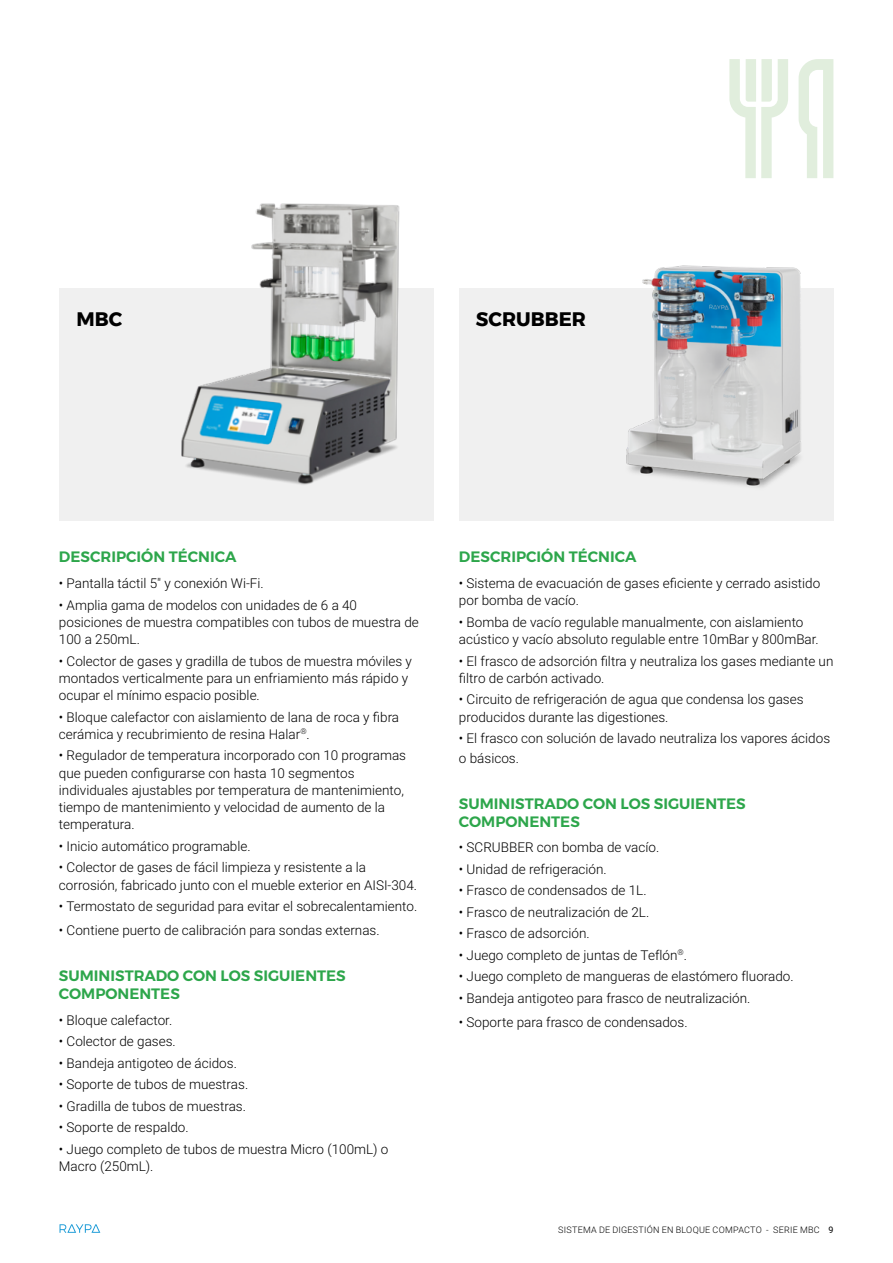
<style>
.page{position:relative;width:893px;height:1263px;background:#fff}
.page>*{position:absolute;margin:0;border:0;box-sizing:border-box;transform-origin:0 0}
.t1{font:700 19.5px "Montserrat";color:#000}
.t2{font:600 15px/18px "Montserrat";color:#2da64b}
.t3{font:300 13.5px/17.2px "Roboto";color:#000}
.t4{font:300 9px "Roboto";letter-spacing:.03em;color:#000}
.s1{font-weight:400}
</style>
<div class="page">
<svg style="left:60px;top:1224px;width:40px;height:9px"></svg>
<svg style="left:799px;top:59px;width:34px;height:119px"></svg>
<svg style="left:729px;top:59px;width:59px;height:119px"></svg>
<div style="left:59px;top:289px;width:375px;height:232px;background:#f0f0f0"></div>
<div style="left:459px;top:289px;width:375px;height:232px;background:#f0f0f0"></div>
<img style="left:603px;top:265px;width:217px;height:223px">
<img style="left:163px;top:203px;width:258px;height:282px">
<h1 class="t1" style="left:77px;top:304px;width:47px">MBC</h1>
<h1 class="t1" style="left:476px;top:304px;width:112px">SCRUBBER</h1>
<p class="t2" style="left:59px;top:548px;width:179px">DESCRIPCIÓN TÉCNICA</p>
<p class="t3" style="left:59px;top:574px;width:206px">• Pantalla táctil 5" y conexión Wi-Fi.</p>
<p class="t3" style="left:59px;top:596px;width:361px">• Amplia gama de modelos con unidades de 6 a 40 posiciones de muestra compatibles con tubos de muestra de<br>100 a 250mL.</p>
<p class="t3" style="left:59px;top:652px;width:354px">• Colector de gases y gradilla de tubos de muestra móviles y montados verticalmente para un enfriamiento más rápido y ocupar el mínimo espacio posible.</p>
<p class="t3" style="left:59px;top:708px;width:342px">• Bloque calefactor con aislamiento de lana de roca y fibra cerámica y recubrimiento de resina Halar<sup>®</sup>.</p>
<p class="t3" style="left:59px;top:746px;width:349px">• Regulador de temperatura incorporado con 10 programas que pueden configurarse con hasta 10 segmentos individuales ajustables por temperatura de mantenimiento, tiempo de mantenimiento y velocidad de aumento de la temperatura.</p>
<p class="t3" style="left:59px;top:837px;width:193px">• Inicio automático programable.</p>
<p class="t3" style="left:59px;top:858px;width:360px">• Colector de gases de fácil limpieza y resistente a la corrosión, fabricado junto con el mueble exterior en AISI-304.</p>
<p class="t3" style="left:59px;top:897px;width:360px">• Termostato de seguridad para evitar el sobrecalentamiento.</p>
<p class="t3" style="left:59px;top:921px;width:322px">• Contiene puerto de calibración para sondas externas.</p>
<p class="t2" style="left:59px;top:966px;width:288px">SUMINISTRADO CON LOS SIGUIENTES<br>COMPONENTES</p>
<p class="t3" style="left:59px;top:1011px;width:115px">• Bloque calefactor.</p>
<p class="t3" style="left:59px;top:1032px;width:118px">• Colector de gases.</p>
<p class="t3" style="left:59px;top:1054px;width:179px">• Bandeja antigoteo de ácidos.</p>
<p class="t3" style="left:59px;top:1075px;width:191px">• Soporte de tubos de muestras.</p>
<p class="t3" style="left:59px;top:1097px;width:189px">• Gradilla de tubos de muestras.</p>
<p class="t3" style="left:59px;top:1118px;width:131px">• Soporte de respaldo.</p>
<p class="t3" style="left:59px;top:1140px;width:331px">• Juego completo de tubos de muestra Micro (100mL) o<br>Macro (250mL).</p>
<p class="t2" style="left:459px;top:548px;width:179px">DESCRIPCIÓN TÉCNICA</p>
<p class="t3" style="left:459px;top:574px;width:363px">• Sistema de evacuación de gases eficiente y cerrado asistido por bomba de vacío.</p>
<p class="t3" style="left:459px;top:613px;width:361px">• Bomba de vacío regulable manualmente, con aislamiento acústico y vacío absoluto regulable entre 10mBar y 800mBar.</p>
<p class="t3" style="left:459px;top:652px;width:376px">• El frasco de adsorción filtra y neutraliza los gases mediante un filtro de carbón activado.</p>
<p class="t3" style="left:459px;top:690px;width:346px">• Circuito de refrigeración de agua que condensa los gases producidos durante las digestiones.</p>
<p class="t3" style="left:459px;top:728px;width:373px;line-height:19.5px">• El frasco con solución de lavado neutraliza los vapores ácidos o básicos.</p>
<p class="t2" style="left:459px;top:794px;width:288px">SUMINISTRADO CON LOS SIGUIENTES<br>COMPONENTES</p>
<p class="t3" style="left:459px;top:838px;width:202px">• SCRUBBER con bomba de vacío.</p>
<p class="t3" style="left:459px;top:860px;width:149px">• Unidad de refrigeración.</p>
<p class="t3" style="left:459px;top:881px;width:189px">• Frasco de condensados de 1L.</p>
<p class="t3" style="left:459px;top:903px;width:192px">• Frasco de neutralización de 2L.</p>
<p class="t3" style="left:459px;top:924px;width:132px">• Frasco de adsorción.</p>
<p class="t3" style="left:459px;top:946px;width:230px">• Juego completo de juntas de Teflón<sup>®</sup>.</p>
<p class="t3" style="left:459px;top:967px;width:336px">• Juego completo de mangueras de elastómero fluorado.</p>
<p class="t3" style="left:459px;top:989px;width:293px">• Bandeja antigoteo para frasco de neutralización.</p>
<p class="t3" style="left:459px;top:1013px;width:230px">• Soporte para frasco de condensados.</p>
<p class="t4" style="left:558px;top:1224px;width:277px">SISTEMA DE DIGESTIÓN EN BLOQUE COMPACTO - SERIE MBC <span class="s1">9</span></p>
</div>
